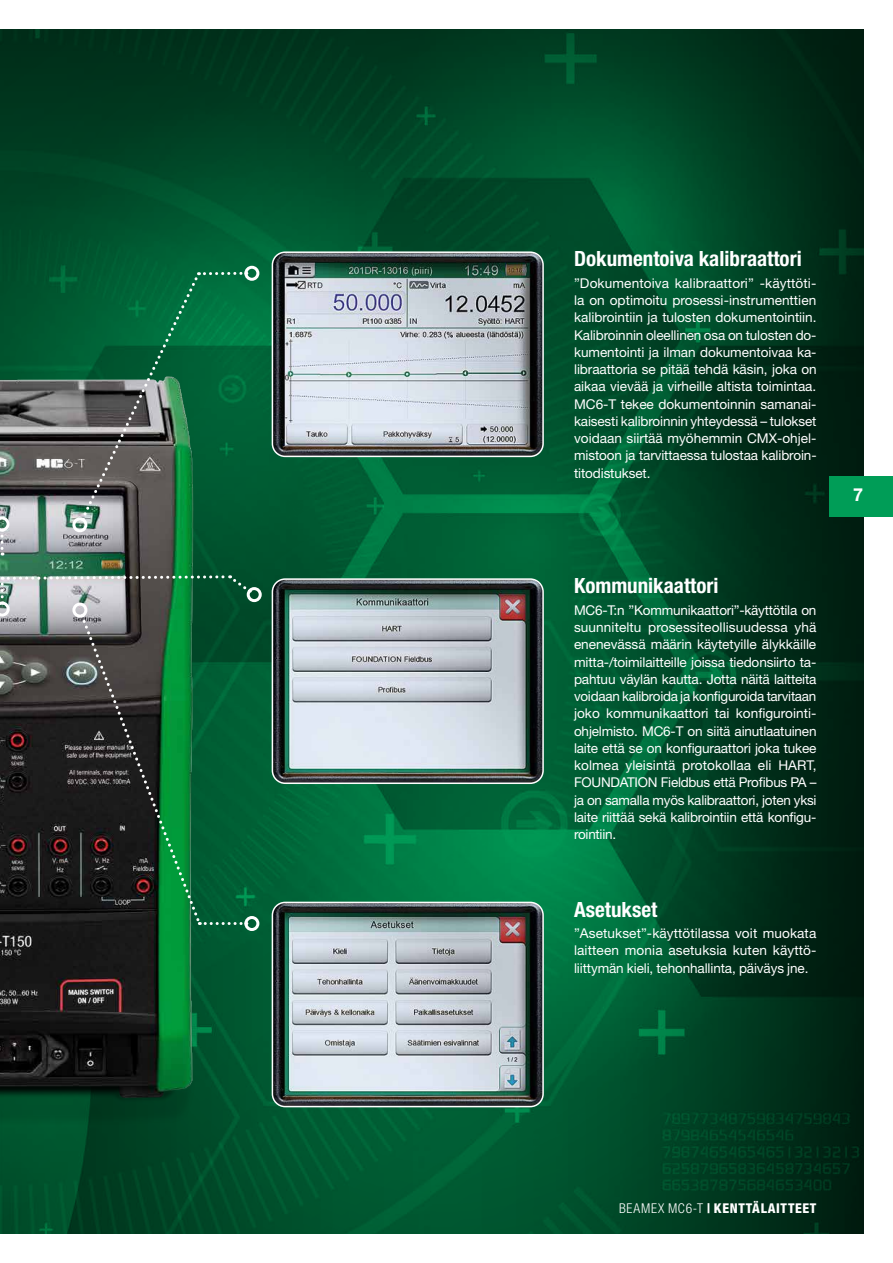
<style>
.page{position:relative;width:893px;height:1263px;background:#fff}
.page>*{position:absolute;margin:0;border:0;box-sizing:border-box;transform-origin:0 0}
.t1{font:700 condensed 21px "Helvetica Neue LT Std";color:#fff}
.t2{font:700 18px "Helvetica Neue LT Std";color:#fff}
.t3{font:13.5px/17.2px "Helvetica Neue LT Pro";letter-spacing:-.01em;color:#fff;text-align:justify}
.t4{font:800 condensed 13.5px "Helvetica Neue LT Std";letter-spacing:.045em;color:#fff}
.s1{font-weight:300}
</style>
<div class="page">
<img style="left:0;top:30px;width:863px;height:1203px">
<img style="left:0;top:240px;width:337px;height:994px">
<div style="left:244px;top:916px;width:15px;height:15px;border:3px solid #fff;border-radius:50%"></div>
<svg style="left:0;top:516px;width:10px;height:40px"></svg>
<svg style="left:0;top:574px;width:251px;height:351px"></svg>
<div style="left:247px;top:587px;width:15px;height:15px;border:3px solid #fff;border-radius:50%"></div>
<svg style="left:81px;top:272px;width:166px;height:249px"></svg>
<div style="left:72px;top:517px;width:15px;height:15px;border:3px solid #fff;border-radius:50%"></div>
<div style="left:244px;top:266px;width:15px;height:15px;border:3px solid #fff;border-radius:50%"></div>
<img style="left:272px;top:252px;width:271px;height:204px">
<div style="left:272px;top:251px;width:272px;height:206px;border:2px solid #fff;border-radius:13px"></div>
<img style="left:272px;top:579px;width:271px;height:204px">
<div style="left:272px;top:578px;width:272px;height:206px;border:2px solid #fff;border-radius:13px"></div>
<img style="left:272px;top:902px;width:271px;height:204px">
<div style="left:272px;top:902px;width:272px;height:205px;border:2px solid #fff;border-radius:13px"></div>
<div style="left:829px;top:476px;width:64px;height:40px;background:#009d57"></div>
<h1 class="t1" style="left:574px;top:246px;width:229px">Dokumentoiva kalibraattori</h1>
<p class="t3" style="left:574px;top:274px;width:244px">”Dokumentoiva kalibraattori” -käyttöti&shy;la on optimoitu prosessi-instrumenttien kalibrointiin ja tulosten dokumentointiin.<br>Kalibroinnin oleellinen osa on tulosten do&shy;kumentointi ja ilman dokumentoivaa ka&shy;libraattoria se pitää tehdä käsin, joka on aikaa vievää ja virheille altista toimintaa.<br>MC6-T tekee dokumentoinnin samanai&shy;kaisesti kalibroinnin yhteydessä – tulokset voidaan siirtää myöhemmin CMX-ohjel&shy;mistoon ja tarvittaessa tulostaa kalibroin&shy;titodistukset.</p>
<h1 class="t1" style="left:574px;top:573px;width:146px">Kommunikaattori</h1>
<p class="t3" style="left:574px;top:601px;width:244px">MC6-T:n ”Kommunikaattori”-käyttötila on suunniteltu prosessiteollisuudessa yhä enenevässä määrin käytetyille älykkäille mitta-/toimilaitteille joissa tiedonsiirto ta&shy;pahtuu väylän kautta. Jotta näitä laitteita voidaan kalibroida ja konfiguroida tarvitaan joko kommunikaattori tai konfigurointi&shy;ohjelmisto. MC6-T on siitä ainutlaatuinen laite että se on konfiguraattori joka tukee kolmea yleisintä protokollaa eli HART, FOUNDATION Fieldbus että Profibus PA – ja on samalla myös kalibraattori, joten yksi laite riittää sekä kalibrointiin että konfigu&shy;rointiin.</p>
<h1 class="t1" style="left:574px;top:896px;width:85px">Asetukset</h1>
<p class="t3" style="left:574px;top:924px;width:244px">”Asetukset”-käyttötilassa voit muokata laitteen monia asetuksia kuten käyttö&shy;liittymän kieli, tehonhallinta, päiväys jne.</p>
<h2 class="t2" style="left:853px;top:484px;width:12px">7</h2>
<p class="t4" style="left:619px;top:1200px;width:199px"><span class="s1">BEAMEX MC6-T</span> | KENTTÄLAITTEET</p>
</div>
